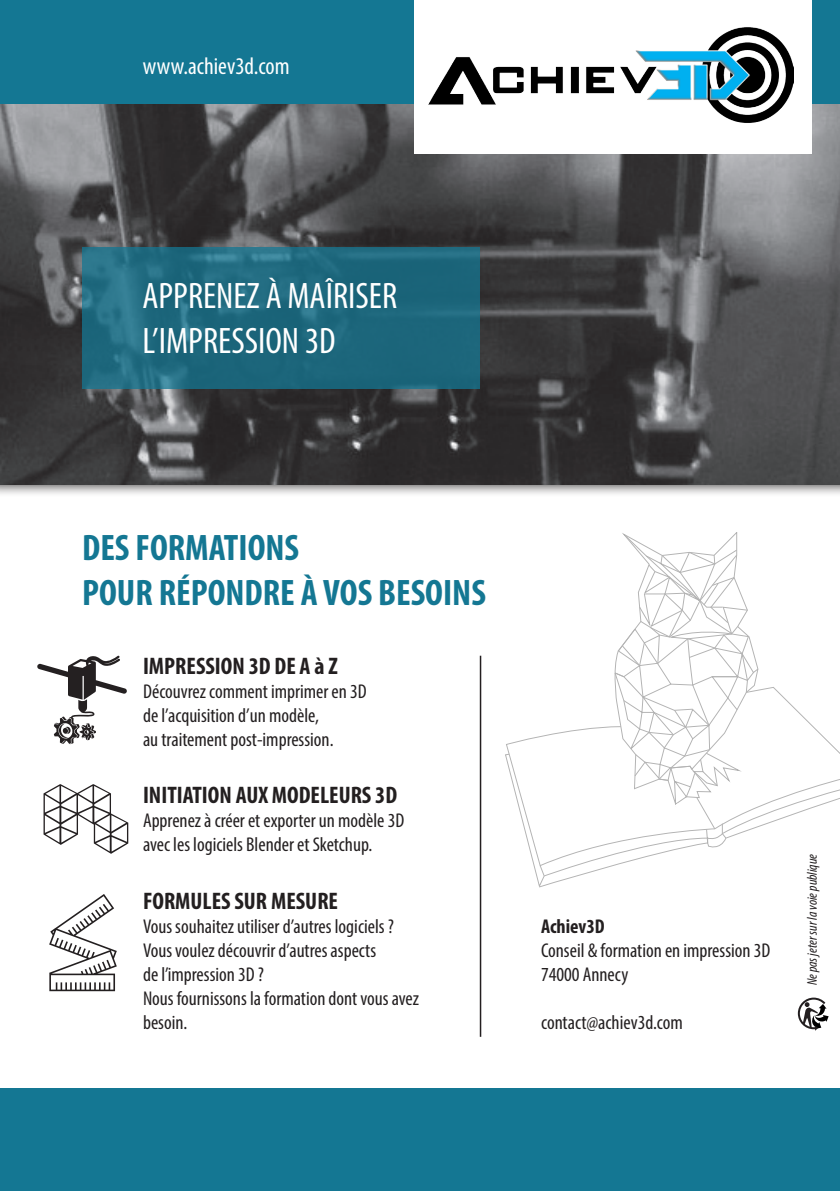
<style>
.page{position:relative;width:840px;height:1191px;background:#fff}
.page>*{position:absolute;margin:0;border:0;box-sizing:border-box;transform-origin:0 0}
.t1{font:700 condensed 37px/44.4px "Myriad Pro";color:#147793}
.t2{font:condensed 37px "Myriad Pro";color:#fff}
.t3{font:700 condensed 24px "Myriad Pro";color:#231f20}
.t4{font:condensed 24px "Myriad Pro";color:#fff}
.t5{font:condensed 20px/24px "Myriad Pro";color:#231f20}
.t6{font:700 condensed 20px "Myriad Pro";color:#231f20}
.t7{font:italic condensed 14px "Myriad Pro";color:#231f20}
</style>
<div class="page">
<div style="left:0;top:19px;width:839px;height:478px;background:#231f20;opacity:.75"></div>
<img style="left:0;top:103px;width:839px;height:381px">
<div style="left:0;top:0;width:839px;height:103px;background:#147793"></div>
<div style="left:414px;top:0;width:397px;height:154px;background:#fff"></div>
<img style="left:428px;top:27px;width:365px;height:96px">
<div style="left:0;top:1088px;width:839px;height:103px;background:#147793"></div>
<svg style="left:82px;top:247px;width:397px;height:142px;background:#1f697e"></svg>
<svg style="left:37px;top:655px;width:90px;height:89px"></svg>
<svg style="left:43px;top:784px;width:85px;height:70px"></svg>
<svg style="left:49px;top:894px;width:68px;height:97px"></svg>
<hr style="left:479px;top:655px;width:2px;height:381px;background:#231f20">
<svg style="left:797px;top:997px;width:31px;height:33px"></svg>
<svg style="left:505px;top:533px;width:334px;height:355px"></svg>
<p class="t4" style="left:143px;top:51px;width:148px">www.achiev3d.com</p>
<p class="t2" style="left:142px;top:274px;width:256px">APPRENEZ À MAÎRISER</p>
<p class="t2" style="left:142px;top:318px;width:195px">L’IMPRESSION 3D</p>
<p class="t1" style="left:82px;top:525px;width:405px">DES FORMATIONS<br>POUR RÉPONDRE À VOS BESOINS</p>
<p class="t3" style="left:143px;top:650px;width:196px">IMPRESSION 3D DE A à Z</p>
<p class="t5" style="left:143px;top:679px;width:225px">Découvrez comment imprimer en 3D</p>
<p class="t5" style="left:143px;top:703px;width:192px">de l’acquisition d’un modèle, au traitement post-impression.</p>
<p class="t3" style="left:143px;top:780px;width:255px">INITIATION AUX MODELEURS 3D</p>
<p class="t5" style="left:143px;top:808px;width:263px">Apprenez à créer et exporter un modèle 3D avec les logiciels Blender et Sketchup.</p>
<p class="t3" style="left:143px;top:886px;width:196px">FORMULES SUR MESURE</p>
<p class="t5" style="left:143px;top:914px;width:252px">Vous souhaitez utiliser d’autres logiciels ?</p>
<p class="t5" style="left:143px;top:938px;width:234px">Vous voulez découvrir d’autres aspects de l’impression 3D ?</p>
<p class="t5" style="left:143px;top:986px;width:277px">Nous fournissons la formation dont vous avez besoin.</p>
<p class="t6" style="left:540px;top:914px;width:65px">Achiev3D</p>
<p class="t5" style="left:540px;top:938px;width:231px">Conseil &amp; formation en impression 3D</p>
<p class="t5" style="left:540px;top:962px;width:89px">74000 Annecy</p>
<p class="t5" style="left:540px;top:1010px;width:143px">contact@achiev3d.com</p>
<p class="t7" style="left:803px;top:985px;width:133px;rotate:-90deg">Ne pas jeter sur la voie publique</p>
</div>
